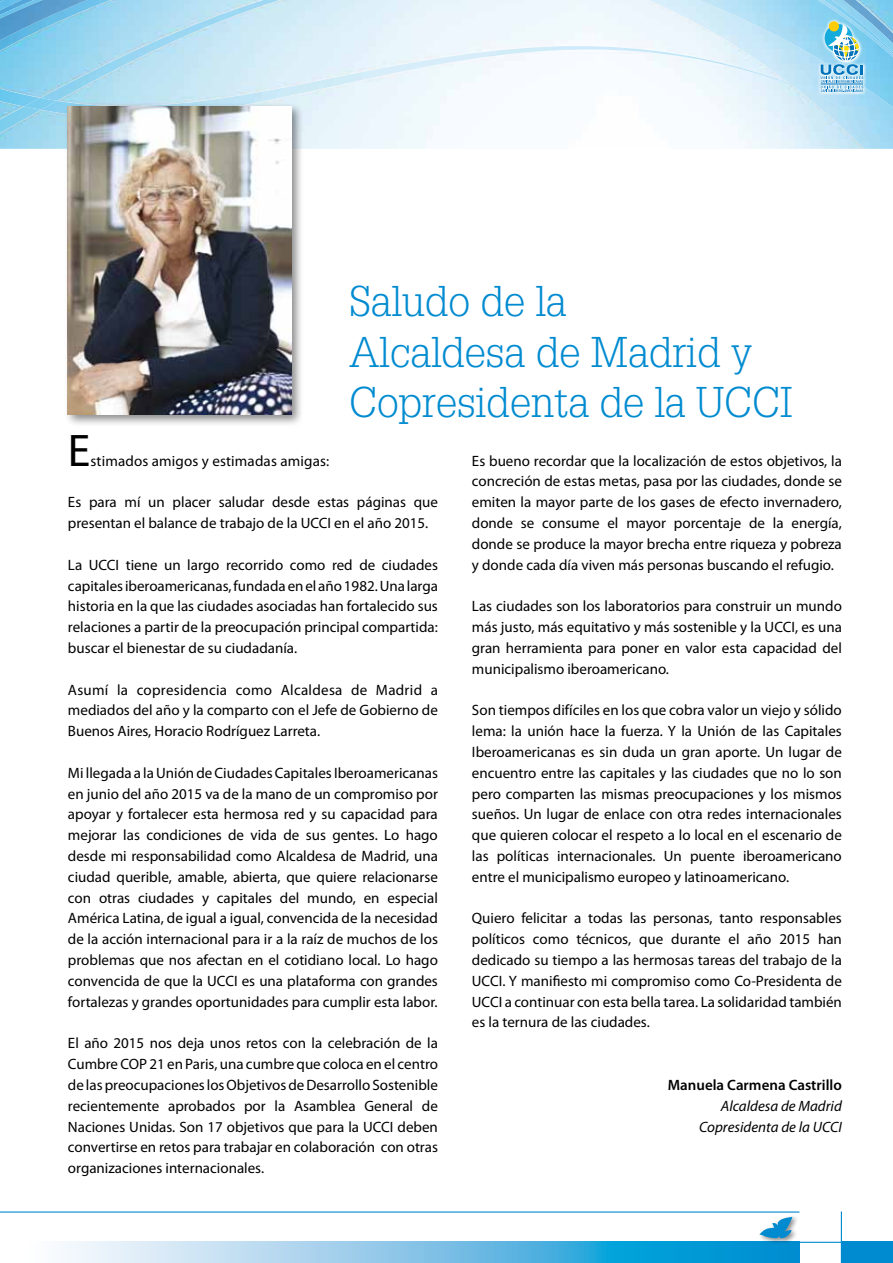
<style>
.page{position:relative;width:893px;height:1263px;background:#fff}
.page>*{position:absolute;margin:0;border:0;box-sizing:border-box;transform-origin:0 0}
.t1{font:45.9px "Myriad Pro";color:#000}
.t2{font:300 42px/50.4px "Glypha LT Std";color:#008bd0}
.t3{font:15px/20.9px "Myriad Pro";color:#000;text-align:justify}
.t4{font:italic 15px/20.9px "Myriad Pro";color:#000;text-align:right}
.t5{font:600 15px "Myriad Pro";color:#000}
</style>
<div class="page">
<img style="left:0;top:133px;width:893px;height:16px">
<img style="left:0;top:0;width:893px;height:89px">
<img style="left:0;top:89px;width:41px;height:44px">
<img style="left:41px;top:46px;width:852px;height:87px">
<img style="left:24px;top:98px;width:33px;height:12px">
<img style="left:40px;top:0;width:240px;height:101px">
<svg style="left:63px;top:1242px;width:736px;height:21px;background:#73c1e6"></svg>
<div style="left:757px;top:1214px;width:41px;height:30px;background:#000;opacity:.45"></div>
<svg style="left:759px;top:1217px;width:34px;height:22px"></svg>
<hr style="left:841px;top:1211px;width:1px;height:52px;background:#008bd0">
<hr style="left:799px;top:1242px;width:94px;height:1px;background:#008bd0">
<hr style="left:0;top:1211px;width:799px;height:1px;background:#008bd0">
<div style="left:841px;top:1242px;width:52px;height:21px;background:#008bd0"></div>
<div style="left:64px;top:102px;width:240px;height:325px;background:#000;opacity:.45"></div>
<img style="left:68px;top:106px;width:224px;height:309px">
<svg style="left:816px;top:17px;width:49px;height:78px"></svg>
<div style="left:829px;top:21px;width:10px;height:10px;background:#fecc00;border-radius:50%"></div>
<svg style="left:821px;top:24px;width:42px;height:68px;background:#91c9dc"></svg>
<h2 class="t2" style="left:349px;top:277px;width:445px">Saludo de la<br>Alcaldesa de Madrid y<br>Copresidenta de la UCCI</h2>
<h1 class="t1" style="left:68px;top:425px;width:24px">E</h1>
<p class="t3" style="left:91px;top:450px;width:240px">stimados amigos y estimadas amigas:</p>
<p class="t3" style="left:68px;top:492px;width:371px">Es para mí un placer saludar desde estas páginas que presentan el balance de trabajo de la UCCI en el año 2015.</p>
<p class="t3" style="left:68px;top:554px;width:371px">La UCCI tiene un largo recorrido como red de ciudades capitales iberoamericanas, fundada en el año 1982. Una larga historia en la que las ciudades asociadas han fortalecido sus relaciones a partir de la preocupación principal compartida: buscar el bienestar de su ciudadanía.</p>
<p class="t3" style="left:68px;top:679px;width:371px">Asumí la copresidencia como Alcaldesa de Madrid a mediados del año y la comparto con el Jefe de Gobierno de Buenos Aires, Horacio Rodríguez Larreta.</p>
<p class="t3" style="left:68px;top:763px;width:371px">Mi llegada a la Unión de Ciudades Capitales Iberoamericanas en junio del año 2015 va de la mano de un compromiso por apoyar y fortalecer esta hermosa red y su capacidad para mejorar las condiciones de vida de sus gentes. Lo hago desde mi responsabilidad como Alcaldesa de Madrid, una ciudad querible, amable, abierta, que quiere relacionarse con otras ciudades y capitales del mundo, en especial América Latina, de igual a igual, convencida de la necesidad de la acción internacional para ir a la raíz de muchos de los problemas que nos afectan en el cotidiano local. Lo hago convencida de que la UCCI es una plataforma con grandes fortalezas y grandes oportunidades para cumplir esta labor.</p>
<p class="t3" style="left:68px;top:1033px;width:371px">El año 2015 nos deja unos retos con la celebración de la Cumbre COP 21 en Paris, una cumbre que coloca en el centro de las preocupaciones los Objetivos de Desarrollo Sostenible recientemente aprobados por la Asamblea General de Naciones Unidas. Son 17 objetivos que para la UCCI deben convertirse en retos para trabajar en colaboración con otras organizaciones internacionales.</p>
<p class="t3" style="left:472px;top:450px;width:371px">Es bueno recordar que la localización de estos objetivos, la concreción de estas metas, pasa por las ciudades, donde se emiten la mayor parte de los gases de efecto invernadero, donde se consume el mayor porcentaje de la energía, donde se produce la mayor brecha entre riqueza y pobreza y donde cada día viven más personas buscando el refugio.</p>
<p class="t3" style="left:472px;top:596px;width:371px">Las ciudades son los laboratorios para construir un mundo más justo, más equitativo y más sostenible y la UCCI, es una gran herramienta para poner en valor esta capacidad del municipalismo iberoamericano.</p>
<p class="t3" style="left:472px;top:700px;width:371px">Son tiempos difíciles en los que cobra valor un viejo y sólido lema: la unión hace la fuerza. Y la Unión de las Capitales Iberoamericanas es sin duda un gran aporte. Un lugar de encuentro entre las capitales y las ciudades que no lo son pero comparten las mismas preocupaciones y los mismos sueños. Un lugar de enlace con otra redes internacionales que quieren colocar el respeto a lo local en el escenario de las políticas internacionales. Un puente iberoamericano entre el municipalismo europeo y latinoamericano.</p>
<p class="t3" style="left:472px;top:908px;width:371px">Quiero felicitar a todas las personas, tanto responsables políticos como técnicos, que durante el año 2015 han dedicado su tiempo a las hermosas tareas del trabajo de la UCCI. Y manifiesto mi compromiso como Co-Presidenta de UCCI a continuar con esta bella tarea. La solidaridad también es la ternura de las ciudades.</p>
<p class="t5" style="left:668px;top:1076px;width:176px">Manuela Carmena Castrillo</p>
<p class="t4" style="left:699px;top:1095px;width:144px">Alcaldesa de Madrid<br>Copresidenta de la UCCI</p>
</div>
